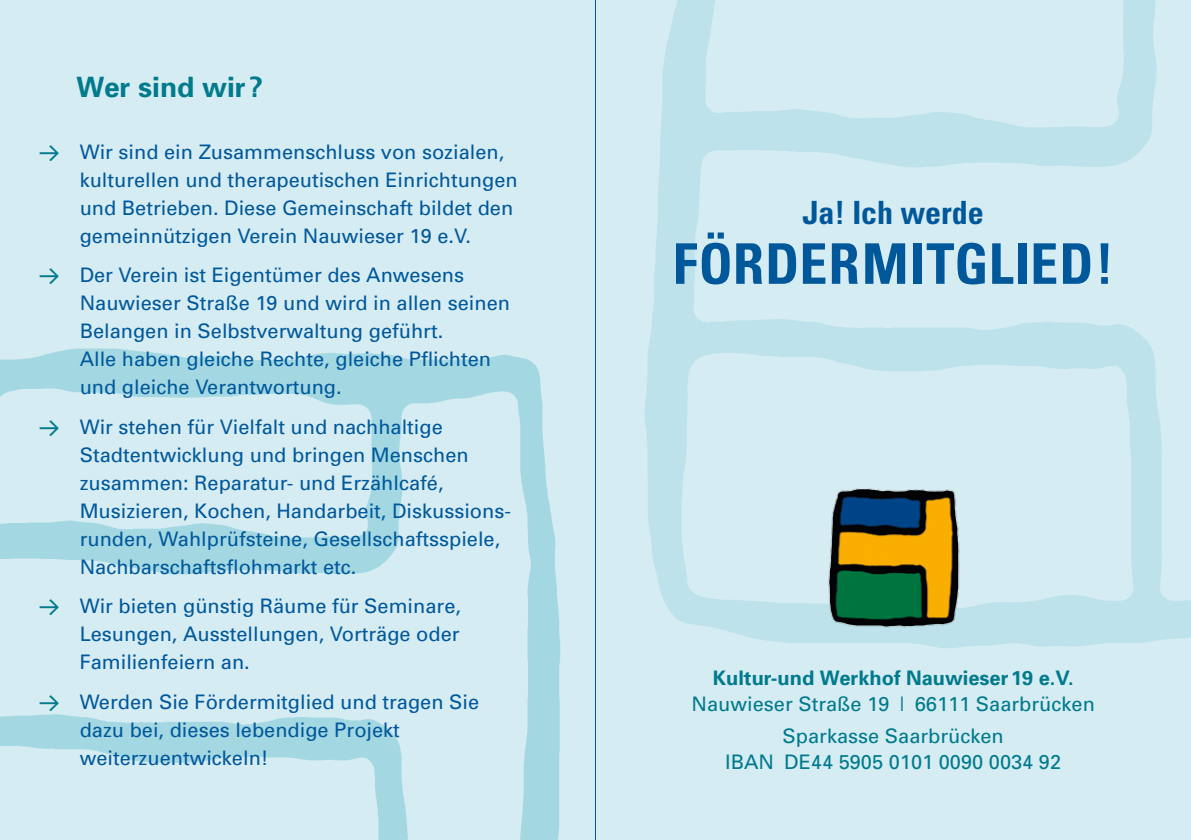
<style>
.page{position:relative;width:1191px;height:840px;background:#fff}
.page>*{position:absolute;margin:0;border:0;box-sizing:border-box;transform-origin:0 0}
.t1{font:700 condensed 56px "Univers";letter-spacing:.02em;color:#00589a}
.t2{font:700 condensed 32px "Univers";color:#00589a}
.t3{font:700 28px "Univers";color:#007a8c}
.t4{font:20px/28px "Univers";color:#00589a}
.t5{font:20px/31.6px "Univers";color:#007a8c;text-align:center}
.t6{font:700 20px "Univers";color:#007a8c}
.s1{font-family:"The Serif Semi Bold Expert";color:#007a8c}
</style>
<div class="page">
<div style="left:0;top:0;width:595px;height:839px;background:#d5ecf2"></div>
<img style="left:0;top:348px;width:561px;height:491px">
<div style="left:595px;top:0;width:596px;height:839px;background:#d5ecf2"></div>
<img style="left:644px;top:0;width:547px;height:649px">
<hr style="left:595px;top:0;width:1px;height:839px;background:#00589a">
<img style="left:822px;top:484px;width:142px;height:145px">
<h3 class="t3" style="left:77px;top:69px;width:188px">Wer sind wir ?</h3>
<p class="t4" style="left:80px;top:137px;width:439px;text-indent:-40px"><span class="s1">Y</span> Wir sind ein Zusammenschluss von sozialen, kulturellen und therapeutischen Einrichtungen und Betrieben. Diese Gemeinschaft bildet den gemeinnützigen Verein Nauwieser 19 e.V.</p>
<p class="t4" style="left:80px;top:261px;width:432px;text-indent:-40px"><span class="s1">Y</span> Der Verein ist Eigentümer des Anwesens Nauwieser Straße 19 und wird in allen seinen Belangen in Selbstverwaltung geführt.<br>Alle haben gleiche Rechte, gleiche Pflichten und gleiche Verantwortung.</p>
<p class="t4" style="left:80px;top:412px;width:433px;text-indent:-40px"><span class="s1">Y</span> Wir stehen für Vielfalt und nachhaltige Stadtentwicklung und bringen Menschen zusammen: Reparatur- und Erzählcafé, Musizieren, Kochen, Handarbeit, Diskussions&shy;runden, Wahlprüfsteine, Gesellschaftsspiele, Nachbarschaftsflohmarkt etc.</p>
<p class="t4" style="left:80px;top:591px;width:383px;text-align:justify;text-indent:-40px"><span class="s1">Y</span> Wir bieten günstig Räume für Seminare, Lesungen, Ausstellungen, Vorträge oder Familienfeiern an.</p>
<p class="t4" style="left:80px;top:687px;width:401px;text-indent:-40px"><span class="s1">Y</span> Werden Sie Fördermitglied und tragen Sie dazu bei, dieses lebendige Projekt weiterzuentwickeln!</p>
<h2 class="t2" style="left:802px;top:192px;width:183px">Ja! Ich werde</h2>
<h1 class="t1" style="left:672px;top:229px;width:443px">Fördermitglied !</h1>
<p class="t6" style="left:713px;top:665px;width:362px">Kultur-und Werkhof Nauwieser19 e.V.</p>
<p class="t5" style="left:691px;top:687px;width:405px">Nauwieser Straße 19 | 66111 Saarbrücken<br>Sparkasse Saarbrücken</p>
<p class="t5" style="left:725px;top:745px;width:337px">IBAN DE44 5905 0101 0090 0034 92</p>
</div>
